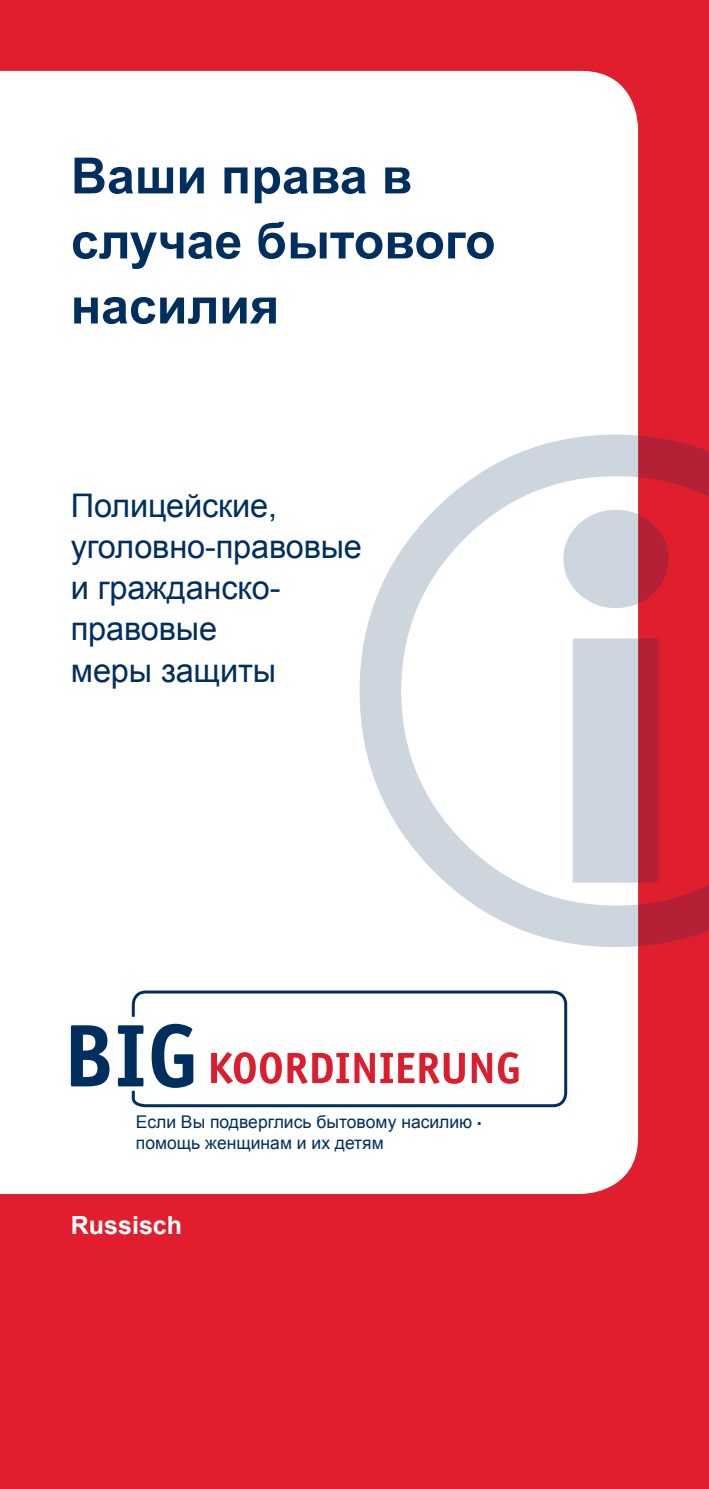
<style>
.page{position:relative;width:709px;height:1489px;background:#fff}
.page>*{position:absolute;margin:0;border:0;box-sizing:border-box;transform-origin:0 0}
.t1{font:700 50px/65px "Arial";color:#002f5f}
.t2{font:32.5px/41.2px "Arial";letter-spacing:-.005em;color:#002f5f}
.t3{font:700 25px "Arial";color:#fff}
.t4{font:17.5px/21px "Arial";color:#002f5f}
.s1{font-size:12.5px}
</style>
<div class="page">
<div style="left:0;top:0;width:709px;height:1488px;background:#e01e2e"></div>
<div style="left:0;top:71px;width:638px;height:1122px;background:#fff"></div>
<svg style="left:132px;top:990px;width:435px;height:117px;background:#ebeef2"></svg>
<svg style="left:211px;top:1052px;width:307px;height:31px"></svg>
<svg style="left:71px;top:1023px;width:122px;height:64px;background:#7790a9"></svg>
<div style="left:359px;top:428px;width:280px;height:518px;background:#fff"></div>
<h1 class="t1" style="left:71px;top:145px;width:426px">Ваши права в случае бытового насилия</h1>
<p class="t2" style="left:71px;top:485px;width:293px">Полицейские, уголовно-правовые и гражданско&shy;правовые<br>меры защиты</p>
<p class="t4" style="left:136px;top:1111px;width:347px">Если Вы подверглись бытовому насилию <span class="s1">• </span>помощь женщинам и их детям</p>
<p class="t3" style="left:71px;top:1208px;width:113px">Russisch</p>
</div>
